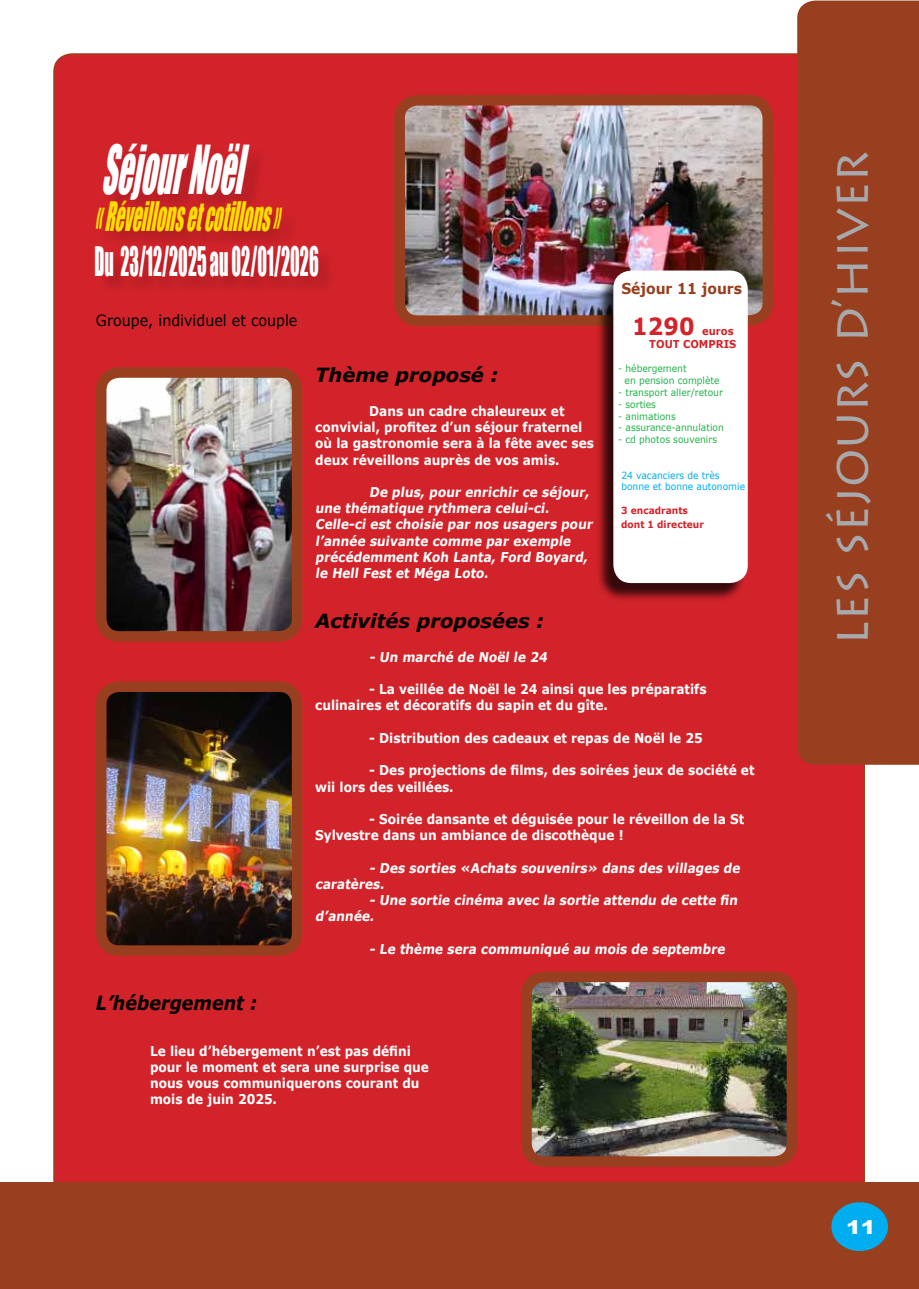
<style>
.page{position:relative;width:919px;height:1289px;background:#fff}
.page>*{position:absolute;margin:0;border:0;box-sizing:border-box;transform-origin:0 0}
.t1{font:italic 61.95px "Impact";color:#fff;scale:.48 1}
.t2{font:51.3px "Lithos Pro";color:#a7a9ac}
.t3{font:37.35px "Impact";color:#fff;scale:.48 1}
.t4{font:italic 37.35px "Impact";color:#fd0;scale:.48 1}
.t5{font:italic 700 19.5px "Verdana";color:#000}
.t6{font:italic 700 19.5px "Verdana";color:#000;scale:.9 1}
.t7{font:900 18.9px "Arial";color:#fff;scale:1.17 1}
.t8{font:15.45px "Verdana";color:#000;scale:.92 1}
.t9{font:700 15px "Verdana";color:#973f1e;scale:.93 1}
.t10{font:700 13.5px/16.2px "Verdana";color:#fff;scale:.9 1}
.t11{font:700 10.8px/13px "Verdana";color:#d2232a;text-align:right;scale:.93 1}
.t12{font:9.9px/11.9px "Verdana";color:#25b34b;scale:.93 1}
.t13{font:9.9px/11.9px "Verdana";color:#00aeef;scale:.93 1}
.t14{font:700 9.9px/14.4px "Verdana";color:#d2232a;scale:.93 1}
.s1{font-size:23.55px}
.s2{color:#00aeef}
</style>
<div class="page">
<div style="left:54px;top:54px;width:810px;height:1147px;background:#d2232a;border-radius:18px"></div>
<img style="left:406px;top:107px;width:355px;height:207px">
<div style="left:394px;top:95px;width:379px;height:231px;border:11px solid #973f1e;border-radius:18px"></div>
<div style="left:595px;top:274px;width:151px;height:328px;background:#000;opacity:.75"></div>
<div style="left:613px;top:270px;width:134px;height:313px;background:#fff;border-radius:18px"></div>
<div style="left:98px;top:145px;width:238px;height:149px;background:#000;opacity:.15"></div>
<img style="left:107px;top:378px;width:184px;height:252px">
<div style="left:96px;top:367px;width:206px;height:274px;border:10px solid #973f1e;border-radius:18px"></div>
<img style="left:107px;top:692px;width:184px;height:252px">
<div style="left:96px;top:681px;width:206px;height:274px;border:10px solid #973f1e;border-radius:18px"></div>
<div style="left:797px;top:1px;width:121px;height:763px;background:#973f1e"></div>
<img style="left:532px;top:982px;width:254px;height:173px">
<div style="left:521px;top:971px;width:276px;height:195px;border:10px solid #973f1e;border-radius:18px"></div>
<div style="left:0;top:1182px;width:918px;height:106px;background:#973f1e"></div>
<h1 class="t1" style="left:101px;top:121px;width:330px">SéjourNoël</h1>
<h3 class="t4" style="left:95px;top:187px;width:406px">«Réveillonsetcotillons»</h3>
<h3 class="t3" style="left:95px;top:232px;width:468px">Du 23/12/2025 au 02/01/2026</h3>
<p class="t8" style="left:96px;top:310px;width:220px">Groupe, individuel et couple</p>
<h3 class="t5" style="left:315px;top:361px;width:185px">Thème proposé :</h3>
<p class="t10" style="left:315px;top:402px;width:311px;text-indent:54px">Dans un cadre chaleureux et convivial, profitez d’un séjour fraternel où la gastronomie sera à la fête avec ses deux réveillons auprès de vos amis.</p>
<p class="t10" style="left:315px;top:483px;width:312px;text-indent:54px">De plus, pour enrichir ce séjour, une thématique rythmera celui-ci.<br>Celle-ci est choisie par nos usagers pour l’année suivante comme par exemple précédemment Koh Lanta, Ford Boyard, le Hell Fest et Méga Loto.</p>
<p class="t9" style="left:621px;top:278px;width:131px">Séjour 11 jours</p>
<p class="t11" style="left:632px;top:324px;width:113px"><span class="s1">1290</span> euros<br>TOUT COMPRIS</p>
<p class="t12" style="left:624px;top:363px;width:104px;text-indent:-6px">- hébergement<br>en pension complète</p>
<p class="t12" style="left:618px;top:386px;width:114px">- transport aller/retour</p>
<p class="t12" style="left:618px;top:398px;width:42px">- sorties</p>
<p class="t12" style="left:618px;top:410px;width:64px">- animations</p>
<p class="t12" style="left:618px;top:422px;width:115px">- assurance-annulation</p>
<p class="t12" style="left:618px;top:433px;width:108px">- cd photos souvenirs</p>
<p class="t13" style="left:621px;top:469px;width:135px">24 vacanciers de très bonne et bonne autonomie</p>
<p class="t14" style="left:621px;top:503px;width:91px">3 encadrants dont 1 directeur</p>
<h3 class="t5" style="left:315px;top:606px;width:230px">Activités proposées :</h3>
<p class="t10" style="left:369px;top:648px;width:202px">- Un marché de Noël le 24</p>
<p class="t10" style="left:315px;top:681px;width:436px;text-indent:54px">- La veillée de Noël le 24 ainsi que les préparatifs culinaires et décoratifs du sapin et du gîte.</p>
<p class="t10" style="left:369px;top:729px;width:372px">- Distribution des cadeaux et repas de Noël le 25</p>
<p class="t10" style="left:315px;top:762px;width:489px;text-indent:54px">- Des projections de films, des soirées jeux de société et wii lors des veillées.</p>
<p class="t10" style="left:315px;top:810px;width:478px;text-indent:54px">- Soirée dansante et déguisée pour le réveillon de la St<br>Sylvestre dans un ambiance de discothèque !</p>
<p class="t10" style="left:315px;top:859px;width:476px;text-indent:54px">- Des sorties «Achats souvenirs» dans des villages de caratères.</p>
<p class="t10" style="left:315px;top:891px;width:473px;text-indent:54px">- Une sortie cinéma avec la sortie attendu de cette fin d’année.</p>
<p class="t10" style="left:369px;top:940px;width:399px">- Le thème sera communiqué au mois de septembre</p>
<h3 class="t6" style="left:96px;top:988px;width:181px">L’hébergement :</h3>
<p class="t10" style="left:150px;top:1042px;width:311px">Le lieu d’hébergement n’est pas défini pour le moment et sera une surprise que nous vous communiquerons courant du mois de juin 2025.</p>
<h2 class="t2" style="left:820px;top:645px;width:495px;rotate:-90deg">les séjours d’hiver</h2>
<h3 class="t7" style="left:831px;top:1213px;width:50px"><span class="s2">■</span>1 1</h3>
</div>
